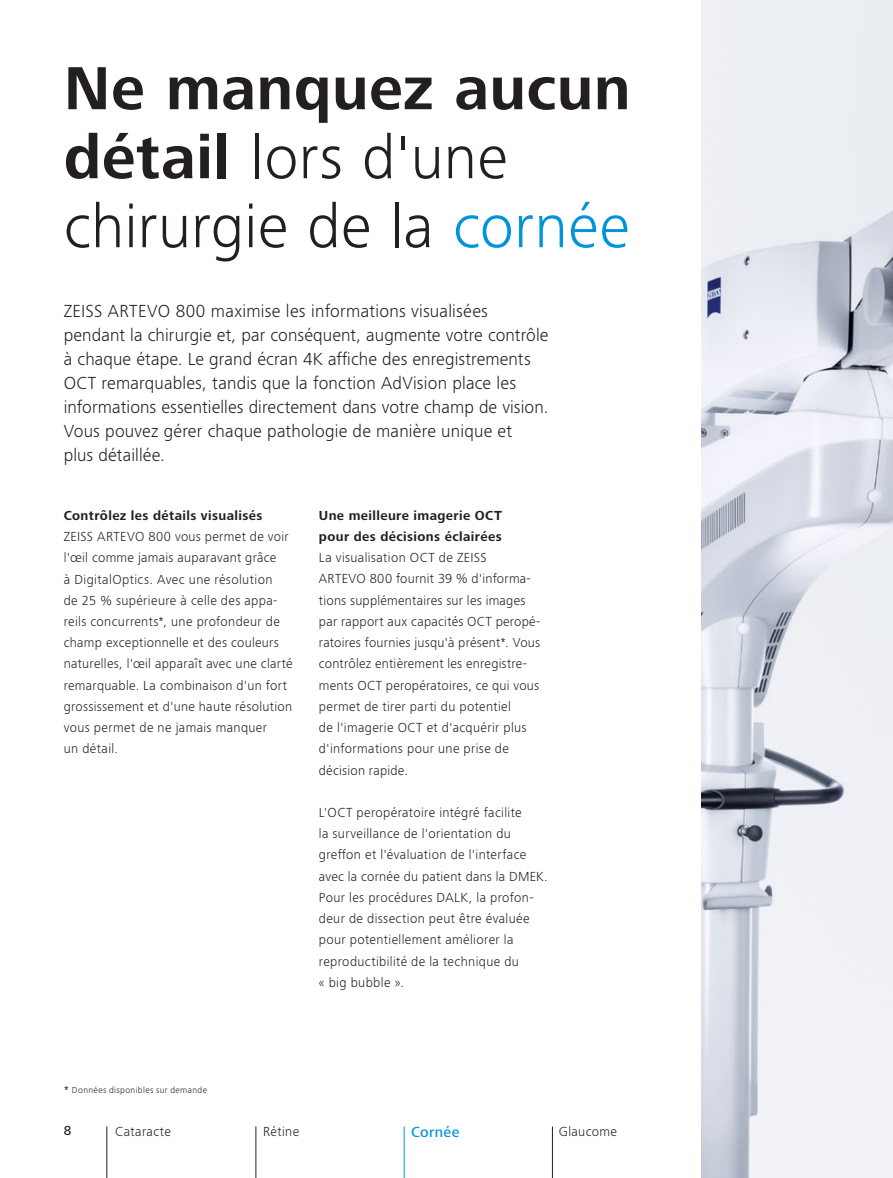
<style>
.page{position:relative;width:893px;height:1178px;background:#fff}
.page>*{position:absolute;margin:0;border:0;box-sizing:border-box;transform-origin:0 0}
.t1{font:300 63px/69px "ZEISS Frutiger Next W1 G";letter-spacing:.005em;color:#231f20}
.t2{font:300 18px/24px "ZEISS Frutiger Next W1 G";letter-spacing:.005em;color:#231f20}
.t3{font:500 15px "ZEISS Frutiger Next W1 G";letter-spacing:.025em;color:#0095d9}
.t4{font:300 13.5px/21.1px "ZEISS Frutiger Next W1 G";letter-spacing:.025em;color:#231f20}
.t5{font:700 13.5px/21.1px "ZEISS Frutiger Next W1 G";letter-spacing:.03em;color:#231f20}
.t6{font:500 13.5px "ZEISS Frutiger Next W1 G";color:#231f20}
.t7{font:300 9px "ZEISS Frutiger Next W1 G";letter-spacing:.045em;color:#231f20}
.s1{font-weight:700}
.s2{color:#0095d9}
.s3{font-size:13.5px}
</style>
<div class="page">
<img style="left:702px;top:0;width:191px;height:1178px">
<hr style="left:107px;top:1126px;width:1px;height:52px;background:#231f20">
<hr style="left:256px;top:1126px;width:1px;height:52px;background:#231f20">
<hr style="left:404px;top:1126px;width:1px;height:52px;background:#0095d9">
<hr style="left:552px;top:1126px;width:1px;height:52px;background:#231f20">
<h1 class="t1" style="left:64px;top:50px;width:568px"><span class="s1">Ne manquez aucun détail</span> lors d'une chirurgie de la <span class="s2">cornée</span></h1>
<p class="t2" style="left:64px;top:298px;width:486px">ZEISS ARTEVO 800 maximise les informations visualisées pendant la chirurgie et, par conséquent, augmente votre contrôle à chaque étape. Le grand écran 4K affiche des enregistrements OCT remarquables, tandis que la fonction AdVision place les informations essentielles directement dans votre champ de vision.<br>Vous pouvez gérer chaque pathologie de manière unique et<br>plus détaillée.</p>
<p class="t5" style="left:64px;top:504px;width:200px">Contrôlez les détails visualisés</p>
<p class="t4" style="left:64px;top:525px;width:230px">ZEISS ARTEVO 800 vous permet de voir l'œil comme jamais auparavant grâce<br>à DigitalOptics. Avec une résolution<br>de 25 % supérieure à celle des appa&shy;reils concurrents*, une profondeur de champ exceptionnelle et des couleurs naturelles, l'œil apparaît avec une clarté remarquable. La combinaison d'un fort grossissement et d'une haute résolution vous permet de ne jamais manquer<br>un détail.</p>
<p class="t5" style="left:319px;top:504px;width:184px">Une meilleure imagerie OCT pour des décisions éclairées</p>
<p class="t4" style="left:319px;top:546px;width:223px">La visualisation OCT de ZEISS<br>ARTEVO 800 fournit 39 % d'informa&shy;tions supplémentaires sur les images par rapport aux capacités OCT peropé&shy;ratoires fournies jusqu'à présent*. Vous contrôlez entièrement les enregistre&shy;ments OCT peropératoires, ce qui vous permet de tirer parti du potentiel<br>de l'imagerie OCT et d'acquérir plus d'informations pour une prise de décision rapide.</p>
<p class="t4" style="left:319px;top:801px;width:230px">L'OCT peropératoire intégré facilite<br>la surveillance de l'orientation du greffon et l'évaluation de l'interface avec la cornée du patient dans la DMEK.<br>Pour les procédures DALK, la profon&shy;deur de dissection peut être évaluée pour potentiellement améliorer la reproductibilité de la technique du<br>« big bubble ».</p>
<p class="t7" style="left:64px;top:1084px;width:145px"><span class="s3">*</span> Données disponibles sur demande</p>
<p class="t6" style="left:64px;top:1121px;width:9px">8</p>
<p class="t4" style="left:115px;top:1120px;width:57px">Cataracte</p>
<p class="t4" style="left:263px;top:1120px;width:38px">Rétine</p>
<p class="t3" style="left:411px;top:1122px;width:50px">Cornée</p>
<p class="t4" style="left:559px;top:1120px;width:60px">Glaucome</p>
</div>
